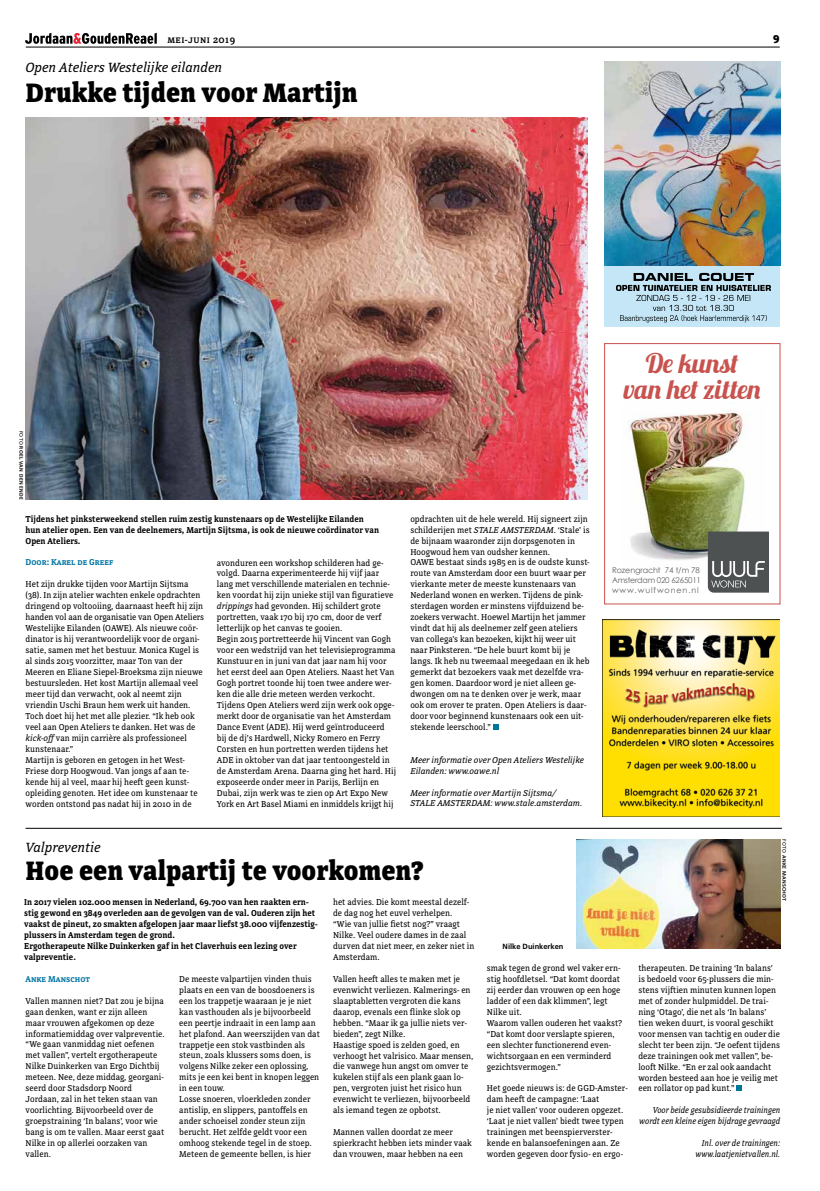
<style>
.page{position:relative;width:820px;height:1191px;background:#fff}
.page>*{position:absolute;margin:0;border:0;box-sizing:border-box;transform-origin:0 0}
.t1{font:800 28px "Directa Serif";color:#000}
.t2{font:27px/25.9px "Lobster 1.3";color:#c8524e;text-align:center}
.t3{font:italic 14px "Directa Serif";color:#000}
.t4{font:800 12px "Directa Serif";color:#000}
.t5{font:500 10.5px "Directa Serif";letter-spacing:.04em;color:#000}
.t6{font:9px/11px "Directa Serif";color:#000}
.t7{font:600 9px/11px "Directa Serif";color:#000}
.t8{font:italic 9px/11px "Directa Serif";color:#000}
.t9{font:italic 9px/11px "Directa Serif";color:#000;text-align:right;scale:.91 1}
.t10{font:600 9px "Directa Serif";color:#0076a3}
.t11{font:8px/9.9px "Century Gothic";letter-spacing:-.01em;color:#616065}
.t12{font:700 7.5px "Frutiger LT Std";color:#000}
.t13{font:700 5px "Frutiger LT Std";letter-spacing:.05em;color:#000}
.s1{font-weight:400}
.s2{font-style:italic}
</style>
<div class="page">
<svg style="left:25px;top:33px;width:132px;height:11px"></svg>
<hr style="left:26px;top:47px;width:753px;height:1px;background:#000">
<img style="left:576px;top:839px;width:204px;height:110px">
<div style="left:604px;top:63px;width:176px;height:264px;background:#c4e6f6"></div>
<svg style="left:616px;top:273px;width:154px;height:49px"></svg>
<img style="left:602px;top:619px;width:177px;height:197px">
<div style="left:604px;top:343px;width:176px;height:261px;border:1px solid #c8524e"></div>
<img style="left:622px;top:410px;width:123px;height:150px">
<svg style="left:707px;top:531px;width:61px;height:61px;background:#606463"></svg>
<img style="left:604px;top:62px;width:176px;height:204px">
<svg style="left:736px;top:1085px;width:6px;height:6px"></svg>
<img style="left:26px;top:117px;width:561px;height:383px">
<hr style="left:26px;top:828px;width:755px;height:1px;background:#000">
<svg style="left:493px;top:724px;width:5px;height:6px"></svg>
<p class="t5" style="left:167px;top:33px;width:69px">mei-juni 2019</p>
<h3 class="t4" style="left:773px;top:31px;width:8px">9</h3>
<h3 class="t3" style="left:26px;top:59px;width:198px">Open Ateliers Westelijke eilanden</h3>
<h1 class="t1" style="left:26px;top:75px;width:334px">Drukke tijden voor Martijn</h1>
<p class="t13" style="left:24px;top:431px;width:71px;rotate:90deg"><span class="s1">FOTO</span> ROEL VAN DEN ENDE</p>
<p class="t7" style="left:26px;top:513px;width:355px">Tijdens het pinksterweekend stellen ruim zestig kunstenaars op de Westelijke Eilanden hun atelier open. Een van de deelnemers, Martijn Sijtsma, is ook de nieuwe coördinator van<br>Open Ateliers.</p>
<p class="t10" style="left:26px;top:557px;width:89px">Door: Karel de Greef</p>
<p class="t6" style="left:26px;top:579px;width:180px">Het zijn drukke tijden voor Martijn Sijtsma (38). In zijn atelier wachten enkele opdrachten dringend op voltooiing, daarnaast heeft hij zijn handen vol aan de organisatie van Open Ateliers Westelijke Eilanden (OAWE). Als nieuwe coör&shy;dinator is hij verantwoordelijk voor de organi&shy;satie, samen met het bestuur. Monica Kugel is al sinds 2015 voorzitter, maar Ton van der Meeren en Eliane Siepel-Broeksma zijn nieuwe bestuursleden. Het kost Martijn allemaal veel meer tijd dan verwacht, ook al neemt zijn vriendin Uschi Braun hem werk uit handen.<br>Toch doet hij het met alle plezier. “Ik heb ook veel aan Open Ateliers te danken. Het was de <span class="s2">kick-off</span> van mijn carrière als professioneel kunstenaar.”<br>Martijn is geboren en getogen in het West-- Friese dorp Hoogwoud. Van jongs af aan te&shy;kende hij al veel, maar hij heeft geen kunst&shy;opleiding genoten. Het idee om kunstenaar te worden ontstond pas nadat hij in 2010 in de</p>
<p class="t6" style="left:217px;top:557px;width:181px">avonduren een workshop schilderen had ge&shy;volgd. Daarna experimenteerde hij vijf jaar lang met verschillende materialen en technie&shy;ken voordat hij zijn unieke stijl van figuratieve <span class="s2">drippings</span> had gevonden. Hij schildert grote portretten, vaak 170 bij 170 cm, door de verf letterlijk op het canvas te gooien.<br>Begin 2015 portretteerde hij Vincent van Gogh voor een wedstrijd van het televisieprogramma Kunstuur en in juni van dat jaar nam hij voor het eerst deel aan Open Ateliers. Naast het Van Gogh portret toonde hij toen twee andere wer&shy;ken die alle drie meteen werden verkocht.<br>Tijdens Open Ateliers werd zijn werk ook opge&shy;merkt door de organisatie van het Amsterdam Dance Event (ADE). Hij werd geïntroduceerd bij de dj’s Hardwell, Nicky Romero en Ferry Corsten en hun portretten werden tijdens het ADE in oktober van dat jaar tentoongesteld in de Amsterdam Arena. Daarna ging het hard. Hij exposeerde onder meer in Parijs, Berlijn en Dubai, zijn werk was te zien op Art Expo New York en Art Basel Miami en inmiddels krijgt hij</p>
<p class="t6" style="left:410px;top:513px;width:181px">opdrachten uit de hele wereld. Hij signeert zijn schilderijen met <span class="s2">STALE AMSTERDAM</span>. ‘Stale’ is de bijnaam waaronder zijn dorpsgenoten in Hoogwoud hem van oudsher kennen.<br>OAWE bestaat sinds 1985 en is de oudste kunst&shy;route van Amsterdam door een buurt waar per vierkante meter de meeste kunstenaars van Nederland wonen en werken. Tijdens de pink&shy;sterdagen worden er minstens vijfduizend be&shy;zoekers verwacht. Hoewel Martijn het jammer vindt dat hij als deelnemer zelf geen ateliers van collega’s kan bezoeken, kijkt hij weer uit naar Pinksteren. “De hele buurt komt bij je langs. Ik heb nu tweemaal meegedaan en ik heb gemerkt dat bezoekers vaak met dezelfde vra&shy;gen komen. Daardoor word je niet alleen ge&shy;dwongen om na te denken over je werk, maar ook om erover te praten. Open Ateliers is daar&shy;door voor beginnend kunstenaars ook een uit&shy;stekende leerschool.”</p>
<p class="t8" style="left:410px;top:754px;width:175px">Meer informatie over Open Ateliers Westelijke<br>Eilanden: www.oawe.nl</p>
<p class="t8" style="left:410px;top:787px;width:173px">Meer informatie over Martijn Sijtsma/<br>STALE AMSTERDAM: www.stale.amsterdam.</p>
<h2 class="t2" style="left:623px;top:350px;width:139px">De kunst van het zitten</h2>
<p class="t11" style="left:611px;top:565px;width:90px">Rozengracht 74 t/m 78<br>Amsterdam 020 6265011 www.wulfwonen.nl</p>
<h3 class="t3" style="left:26px;top:838px;width:76px">Valpreventie</h3>
<h1 class="t1" style="left:26px;top:853px;width:399px">Hoe een valpartij te voorkomen?</h1>
<p class="t7" style="left:24px;top:896px;width:294px">In 2017 vielen 102.000 mensen in Nederland, 69.700 van hen raakten ern&shy;stig gewond en 3849 overleden aan de gevolgen van de val. Ouderen zijn het vaakst de pineut, zo smakten afgelopen jaar maar liefst 38.000 vijfenzestig&shy;plussers in Amsterdam tegen de grond.<br>Ergotherapeute Nilke Duinkerken gaf in het Claverhuis een lezing over valpreventie.</p>
<p class="t6" style="left:333px;top:896px;width:143px">het advies. Die komt meestal dezelf&shy;de dag nog het euvel verhelpen.<br>“Wie van jullie fietst nog?” vraagt<br>Nilke. Veel oudere dames in de zaal durven dat niet meer, en zeker niet in<br>Amsterdam.</p>
<p class="t6" style="left:333px;top:973px;width:142px">Vallen heeft alles te maken met je evenwicht verliezen. Kalmerings- en slaaptabletten vergroten die kans daarop, evenals een flinke slok op hebben. “Maar ik ga jullie niets ver&shy;bieden”, zegt Nilke.<br>Haastige spoed is zelden goed, en verhoogt het valrisico. Maar mensen, die vanwege hun angst om omver te kukelen stijf als een plank gaan lo&shy;pen, vergroten juist het risico hun evenwicht te verliezen, bijvoorbeeld als iemand tegen ze opbotst.</p>
<p class="t6" style="left:333px;top:1126px;width:140px">Mannen vallen doordat ze meer spierkracht hebben iets minder vaak dan vrouwen, maar hebben na een</p>
<p class="t6" style="left:179px;top:973px;width:142px">De meeste valpartijen vinden thuis plaats en een van de boosdoeners is een los trappetje waaraan je je niet kan vasthouden als je bijvoorbeeld een peertje indraait in een lamp aan het plafond. Aan weerszijden van dat trappetje een stok vastbinden als steun, zoals klussers soms doen, is volgens Nilke zeker een oplossing, mits je een kei bent in knopen leggen in een touw.<br>Losse snoeren, vloerkleden zonder antislip, en slippers, pantoffels en ander schoeisel zonder steun zijn berucht. Het zelfde geldt voor een omhoog stekende tegel in de stoep.<br>Meteen de gemeente bellen, is hier</p>
<p class="t10" style="left:26px;top:973px;width:66px">Anke Manschot</p>
<p class="t6" style="left:26px;top:995px;width:141px">Vallen mannen niet? Dat zou je bijna gaan denken, want er zijn alleen maar vrouwen afgekomen op deze informatiemiddag over valpreventie. “We gaan vanmiddag niet oefenen met vallen”, vertelt ergotherapeute<br>Nilke Duinkerken van Ergo Dichtbij meteen. Nee, deze middag, georgani&shy;seerd door Stadsdorp Noord<br>Jordaan, zal in het teken staan van voorlichting. Bijvoorbeeld over de groepstraining ‘In balans’, voor wie bang is om te vallen. Maar eerst gaat<br>Nilke in op allerlei oorzaken van vallen.</p>
<p class="t13" style="left:787px;top:839px;width:63px;rotate:90deg"><span class="s1">FOTO</span> ANKE MANSCHOT</p>
<p class="t12" style="left:502px;top:942px;width:62px">Nilke Duinkerken</p>
<p class="t6" style="left:486px;top:962px;width:137px">smak tegen de grond wel vaker ern&shy;stig hoofdletsel. “Dat komt doordat zij eerder dan vrouwen op een hoge ladder of een dak klimmen”, legt<br>Nilke uit.<br>Waarom vallen ouderen het vaakst? “Dat komt door verslapte spieren, een slechter functionerend even&shy;wichtsorgaan en een verminderd gezichtsvermogen.”</p>
<p class="t6" style="left:486px;top:1083px;width:142px">Het goede nieuws is: de GGD-Amster&shy;dam heeft de campagne: ‘Laat<br>je niet vallen’ voor ouderen opgezet. ‘Laat je niet vallen’ biedt twee typen trainingen met beenspierverster&shy;kende en balansoefeningen aan. Ze worden gegeven door fysio- en ergo-</p>
<p class="t6" style="left:638px;top:962px;width:143px">therapeuten. De training ‘In balans’ is bedoeld voor 65-plussers die min&shy;stens vijftien minuten kunnen lopen met of zonder hulpmiddel. De trai&shy;ning ‘Otago’, die net als ‘In balans’ tien weken duurt, is vooral geschikt voor mensen van tachtig en ouder die slecht ter been zijn. “Je oefent tijdens deze trainingen ook met vallen”, be&shy;looft Nilke. “En er zal ook aandacht worden besteed aan hoe je veilig met een rollator op pad kunt.”</p>
<p class="t9" style="left:639px;top:1104px;width:156px">Voor beide gesubsidieerde trainingen wordt een kleine eigen bijdrage gevraagd</p>
<p class="t9" style="left:695px;top:1137px;width:94px">Inl. over de trainingen: www.laatjenietvallen.nl.</p>
</div>
